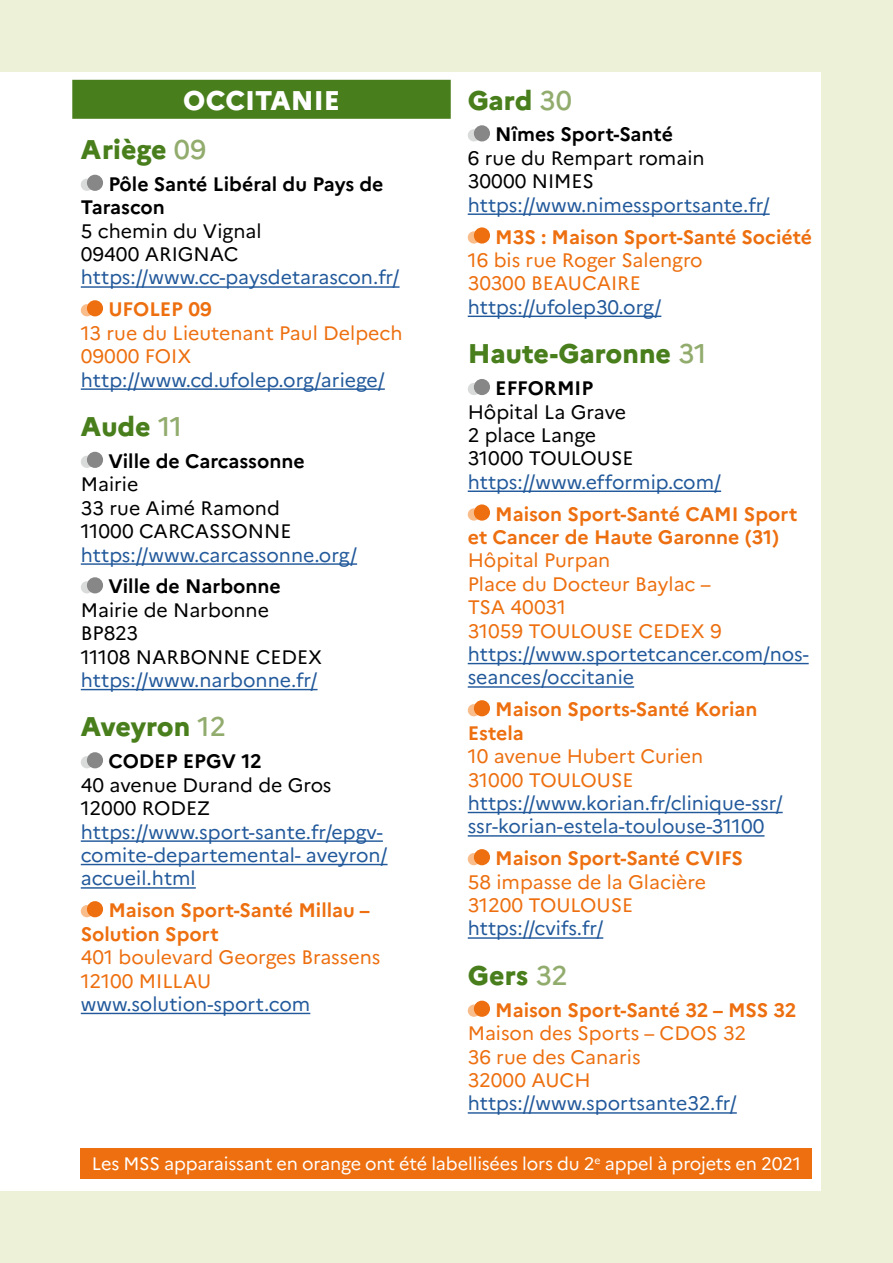
<style>
.page{position:relative;width:893px;height:1263px;background:#edf1d7}
.page>*{position:absolute;margin:0;border:0;box-sizing:border-box;transform-origin:0 0}
.Departement{font:800 27px "Marianne";color:#497e1c}
.Region{font:800 27px "Marianne";color:#fff}
.t1{font:19.5px/23.4px "Marianne";color:#22599b}
.t2{font:19.5px/23.4px "Marianne";color:#ed6f0f}
.t3{font:700 19.5px/23.4px "Marianne";color:#ed6f0f}
.t4{font:19.5px "Marianne";color:#000}
.t5{font:700 19.5px/23.4px "Marianne";color:#000}
.Texte_courant{font:18px "Marianne";letter-spacing:-.01em;color:#fff}
.s1{font-weight:500;color:#92ac6e}
.s2{font-weight:400}
</style>
<div class="page">
<div style="left:0;top:72px;width:821px;height:1119px;background:#fff"></div>
<div style="left:72px;top:80px;width:379px;height:39px;background:#497e1c"></div>
<hr style="left:81px;top:286px;width:319px;height:2px;background:#22599b">
<hr style="left:81px;top:388px;width:304px;height:2px;background:#22599b">
<hr style="left:81px;top:563px;width:276px;height:2px;background:#22599b">
<hr style="left:81px;top:689px;width:237px;height:1px;background:#22599b">
<hr style="left:81px;top:840px;width:302px;height:2px;background:#22599b">
<hr style="left:81px;top:864px;width:307px;height:1px;background:#22599b">
<hr style="left:81px;top:887px;width:115px;height:2px;background:#22599b">
<hr style="left:81px;top:1013px;width:229px;height:1px;background:#22599b">
<div style="left:81px;top:179px;width:12px;height:12px;background:#d9dada;border-radius:50%"></div>
<div style="left:87px;top:175px;width:16px;height:16px;background:#868786;border-radius:50%"></div>
<div style="left:81px;top:304px;width:12px;height:12px;background:#f9bc8b;border-radius:50%"></div>
<div style="left:87px;top:300px;width:16px;height:16px;background:#ed6f0f;border-radius:50%"></div>
<div style="left:81px;top:456px;width:12px;height:12px;background:#d9dada;border-radius:50%"></div>
<div style="left:87px;top:452px;width:16px;height:16px;background:#868786;border-radius:50%"></div>
<div style="left:81px;top:581px;width:12px;height:12px;background:#d9dada;border-radius:50%"></div>
<div style="left:87px;top:577px;width:16px;height:16px;background:#868786;border-radius:50%"></div>
<div style="left:81px;top:756px;width:12px;height:12px;background:#d9dada;border-radius:50%"></div>
<div style="left:87px;top:752px;width:16px;height:16px;background:#868786;border-radius:50%"></div>
<div style="left:81px;top:905px;width:12px;height:12px;background:#f9bc8b;border-radius:50%"></div>
<div style="left:87px;top:901px;width:16px;height:16px;background:#ed6f0f;border-radius:50%"></div>
<hr style="left:468px;top:213px;width:302px;height:2px;background:#22599b">
<hr style="left:468px;top:316px;width:193px;height:1px;background:#22599b">
<hr style="left:468px;top:490px;width:253px;height:2px;background:#22599b">
<hr style="left:468px;top:663px;width:341px;height:1px;background:#22599b">
<hr style="left:468px;top:686px;width:166px;height:2px;background:#22599b">
<hr style="left:468px;top:812px;width:315px;height:1px;background:#22599b">
<hr style="left:468px;top:835px;width:296px;height:2px;background:#22599b">
<hr style="left:468px;top:937px;width:135px;height:2px;background:#22599b">
<hr style="left:468px;top:1112px;width:269px;height:2px;background:#22599b">
<div style="left:468px;top:129px;width:12px;height:12px;background:#d9dada;border-radius:50%"></div>
<div style="left:474px;top:125px;width:16px;height:16px;background:#868786;border-radius:50%"></div>
<div style="left:468px;top:231px;width:12px;height:13px;background:#f9bc8b;border-radius:50%"></div>
<div style="left:474px;top:227px;width:16px;height:17px;background:#ed6f0f;border-radius:50%"></div>
<div style="left:468px;top:383px;width:12px;height:12px;background:#d9dada;border-radius:50%"></div>
<div style="left:474px;top:379px;width:16px;height:16px;background:#868786;border-radius:50%"></div>
<div style="left:468px;top:508px;width:12px;height:13px;background:#f9bc8b;border-radius:50%"></div>
<div style="left:474px;top:504px;width:16px;height:17px;background:#ed6f0f;border-radius:50%"></div>
<div style="left:468px;top:704px;width:12px;height:12px;background:#f9bc8b;border-radius:50%"></div>
<div style="left:474px;top:700px;width:16px;height:16px;background:#ed6f0f;border-radius:50%"></div>
<div style="left:468px;top:853px;width:12px;height:12px;background:#f9bc8b;border-radius:50%"></div>
<div style="left:474px;top:849px;width:16px;height:16px;background:#ed6f0f;border-radius:50%"></div>
<div style="left:468px;top:1004px;width:12px;height:13px;background:#f9bc8b;border-radius:50%"></div>
<div style="left:474px;top:1001px;width:16px;height:16px;background:#ed6f0f;border-radius:50%"></div>
<div style="left:81px;top:1148px;width:731px;height:31px;background:#ed6f0f"></div>
<p class="Region" style="left:183px;top:83px;width:158px">OCCITANIE</p>
<p class="Departement" style="left:81px;top:133px;width:127px">Ariège <span class="s1">09</span></p>
<p class="t5" style="left:81px;top:172px;width:304px;text-indent:28px">Pôle Santé Libéral du Pays de<br>Tarascon</p>
<p class="t4" style="left:81px;top:219px;width:182px">5 chemin du Vignal</p>
<p class="t4" style="left:81px;top:242px;width:159px">09400 ARIGNAC</p>
<p class="t1" style="left:81px;top:266px;width:320px">https://www.cc-paysdetarascon.fr/</p>
<p class="t3" style="left:108px;top:298px;width:105px">UFOLEP 09</p>
<p class="t2" style="left:81px;top:321px;width:323px">13 rue du Lieutenant Paul Delpech</p>
<p class="t2" style="left:81px;top:344px;width:112px">09000 FOIX</p>
<p class="t1" style="left:81px;top:368px;width:306px">http://www.cd.ufolep.org/ariege/</p>
<p class="Departement" style="left:81px;top:410px;width:103px">Aude <span class="s1">11</span></p>
<p class="t5" style="left:108px;top:449px;width:198px">Ville de Carcassonne</p>
<p class="t4" style="left:81px;top:472px;width:59px">Mairie</p>
<p class="t4" style="left:81px;top:496px;width:201px">33 rue Aimé Ramond</p>
<p class="t4" style="left:81px;top:519px;width:212px">11000 CARCASSONNE</p>
<p class="t1" style="left:81px;top:543px;width:278px">https://www.carcassonne.org/</p>
<p class="t5" style="left:108px;top:575px;width:174px">Ville de Narbonne</p>
<p class="t4" style="left:81px;top:598px;width:190px">Mairie de Narbonne</p>
<p class="t4" style="left:81px;top:621px;width:59px">BP823</p>
<p class="t4" style="left:81px;top:645px;width:243px">11108 NARBONNE CEDEX</p>
<p class="t1" style="left:81px;top:668px;width:238px">https://www.narbonne.fr/</p>
<p class="Departement" style="left:81px;top:710px;width:147px">Aveyron <span class="s1">12</span></p>
<p class="t5" style="left:108px;top:750px;width:155px">CODEP EPGV 12</p>
<p class="t4" style="left:81px;top:773px;width:252px">40 avenue Durand de Gros</p>
<p class="t4" style="left:81px;top:796px;width:131px">12000 RODEZ</p>
<p class="t1" style="left:81px;top:820px;width:308px">https://www.sport-sante.fr/epgv&shy;comite-departemental- aveyron/ accueil.html</p>
<p class="t3" style="left:81px;top:899px;width:291px;text-indent:28px">Maison Sport-Santé Millau –<br>Solution Sport</p>
<p class="t2" style="left:81px;top:945px;width:301px">401 boulevard Georges Brassens</p>
<p class="t2" style="left:81px;top:969px;width:132px">12100 MILLAU</p>
<p class="t1" style="left:81px;top:992px;width:231px">www.solution-sport.com</p>
<p class="Departement" style="left:468px;top:83px;width:106px">Gard <span class="s1">30</span></p>
<p class="t5" style="left:495px;top:123px;width:179px">Nîmes Sport-Santé</p>
<p class="t4" style="left:468px;top:146px;width:238px">6 rue du Rempart romain</p>
<p class="t4" style="left:468px;top:169px;width:128px">30000 NIMES</p>
<p class="t1" style="left:468px;top:193px;width:303px">https://www.nimessportsante.fr/</p>
<p class="t3" style="left:468px;top:225px;width:346px;text-indent:27px">M3S : Maison Sport-Santé Société<br><span class="s2">16 bis rue Roger Salengro</span></p>
<p class="t2" style="left:468px;top:272px;width:174px">30300 BEAUCAIRE</p>
<p class="t1" style="left:468px;top:295px;width:195px">https://ufolep30.org/</p>
<p class="Departement" style="left:468px;top:337px;width:240px">Haute-Garonne <span class="s1">31</span></p>
<p class="t5" style="left:495px;top:376px;width:99px">EFFORMIP</p>
<p class="t4" style="left:468px;top:400px;width:160px">Hôpital La Grave</p>
<p class="t4" style="left:468px;top:423px;width:130px">2 place Lange</p>
<p class="t4" style="left:468px;top:446px;width:167px">31000 TOULOUSE</p>
<p class="t1" style="left:468px;top:470px;width:255px">https://www.efformip.com/</p>
<p class="t3" style="left:468px;top:502px;width:331px;text-indent:28px">Maison Sport-Santé CAMI Sport et Cancer de Haute Garonne (31)</p>
<p class="t2" style="left:468px;top:549px;width:245px">Hôpital Purpan<br>Place du Docteur Baylac –<br>TSA 40031</p>
<p class="t2" style="left:468px;top:619px;width:255px">31059 TOULOUSE CEDEX 9</p>
<p class="t1" style="left:468px;top:642px;width:342px">https://www.sportetcancer.com/nos&shy;seances/occitanie</p>
<p class="t3" style="left:468px;top:698px;width:291px;text-indent:28px">Maison Sports-Santé Korian<br>Estela</p>
<p class="t2" style="left:468px;top:744px;width:237px">10 avenue Hubert Curien</p>
<p class="t2" style="left:468px;top:768px;width:167px">31000 TOULOUSE</p>
<p class="t1" style="left:468px;top:791px;width:316px">https://www.korian.fr/clinique-ssr/ ssr-korian-estela-toulouse-31100</p>
<p class="t3" style="left:495px;top:847px;width:249px">Maison Sport-Santé CVIFS</p>
<p class="t2" style="left:468px;top:870px;width:240px">58 impasse de la Glacière</p>
<p class="t2" style="left:468px;top:893px;width:167px">31200 TOULOUSE</p>
<p class="t1" style="left:468px;top:917px;width:137px">https://cvifs.fr/</p>
<p class="Departement" style="left:468px;top:959px;width:101px">Gers <span class="s1">32</span></p>
<p class="t3" style="left:495px;top:998px;width:303px">Maison Sport-Santé 32 – MSS 32</p>
<p class="t2" style="left:468px;top:1021px;width:280px">Maison des Sports – CDOS 32<br>36 rue des Canaris</p>
<p class="t2" style="left:468px;top:1068px;width:124px">32000 AUCH</p>
<p class="t1" style="left:468px;top:1092px;width:271px">https://www.sportsante32.fr/</p>
<p class="Texte_courant" style="left:92px;top:1153px;width:711px">Les MSS apparaissant en orange ont été labellisées lors du 2<sup>e</sup> appel à projets en 2021</p>
</div>
